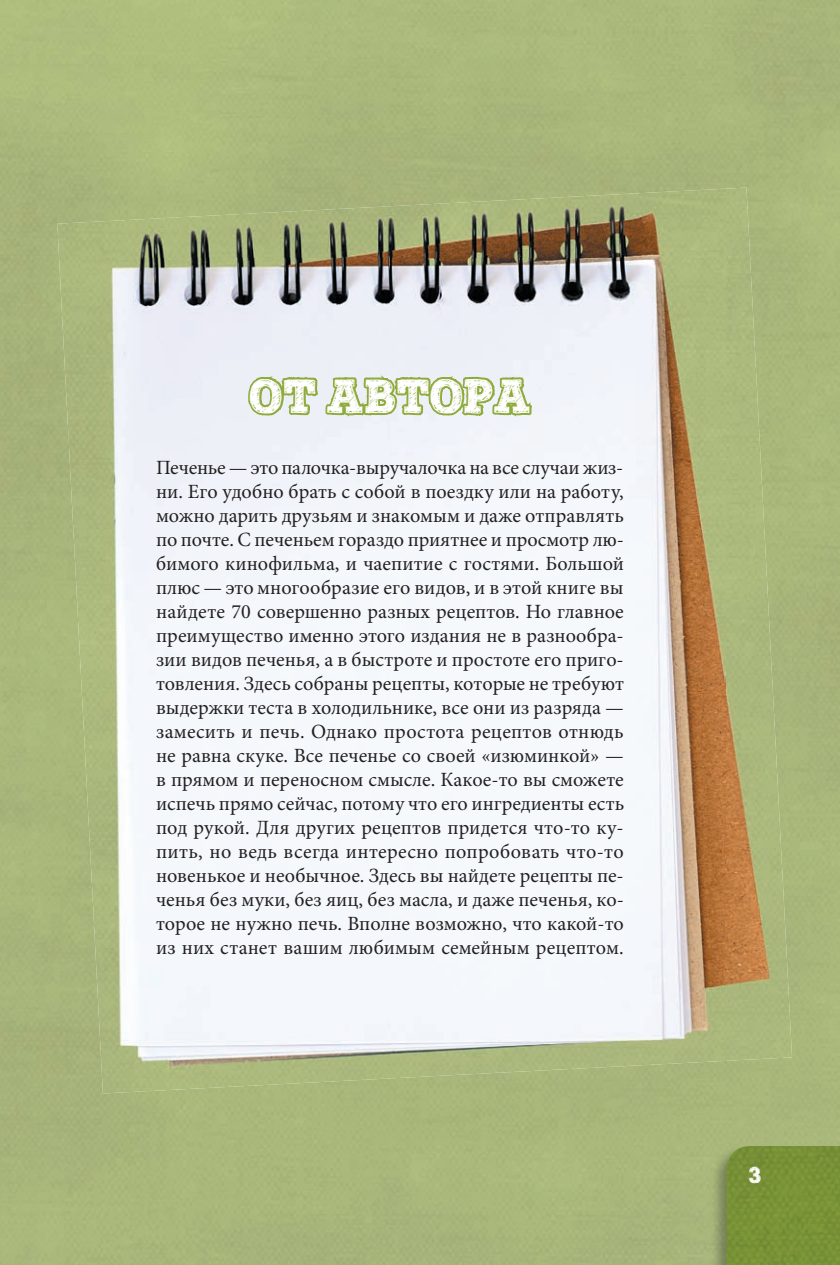
<style>
.page{position:relative;width:840px;height:1265px;background:#fff}
.page>*{position:absolute;margin:0;border:0;box-sizing:border-box;transform-origin:0 0}
.t1{font:46px "Posterizer KG Sketch";color:#fff}
.t2{font:22px "Posterizer KG Sketch";color:#fff}
.t3{font:20.2px/24px "Minion Pro";letter-spacing:.005em;color:#231f20;text-align:justify}
</style>
<div class="page">
<div style="left:64px;top:536px;width:70px;height:728px;background:#a8b57a"></div>
<img style="left:88px;top:815px;width:303px;height:278px">
<img style="left:390px;top:815px;width:335px;height:263px">
<img style="left:724px;top:187px;width:67px;height:873px">
<img style="left:74px;top:536px;width:651px;height:279px">
<img style="left:59px;top:258px;width:666px;height:278px">
<img style="left:57px;top:189px;width:668px;height:69px">
<svg style="left:245px;top:218px;width:369px;height:223px"></svg>
<img style="left:710px;top:1144px;width:129px;height:120px">
<div style="left:726px;top:1145px;width:113px;height:119px;background:#789236"></div>
<h1 class="t1" style="left:249px;top:367px;width:283px">ОТ АВТОРА</h1>
<p class="t3" style="left:156px;top:455px;width:469px">Печенье — это палочка-выручалочка на все случаи жиз&shy;ни. Его удобно брать с собой в поездку или на работу, можно дарить друзьям и знакомым и даже отправлять по почте. С печеньем гораздо приятнее и просмотр лю&shy;бимого кинофильма, и чаепитие с гостями. Большой плюс — это многообразие его видов, и в этой книге вы найдете 70 совершенно разных рецептов. Но главное преимущество именно этого издания не в разнообра&shy;зии видов печенья, а в быстроте и простоте его приго&shy;товления. Здесь собраны рецепты, которые не требуют выдержки теста в холодильнике, все они из разряда — замесить и печь. Однако простота рецептов отнюдь не равна скуке. Все печенье со своей «изюминкой» — в прямом и переносном смысле. Какое-то вы сможете испечь прямо сейчас, потому что его ингредиенты есть под рукой. Для других рецептов придется что-то ку&shy;пить, но ведь всегда интересно попробовать что-то новенькое и необычное. Здесь вы найдете рецепты пе&shy;ченья без муки, без яиц, без масла, и даже печенья, ко&shy;торое не нужно печь. Вполне возможно, что какой-то из них станет вашим любимым семейным рецептом.</p>
<p class="t2" style="left:748px;top:1160px;width:15px">3</p>
</div>
